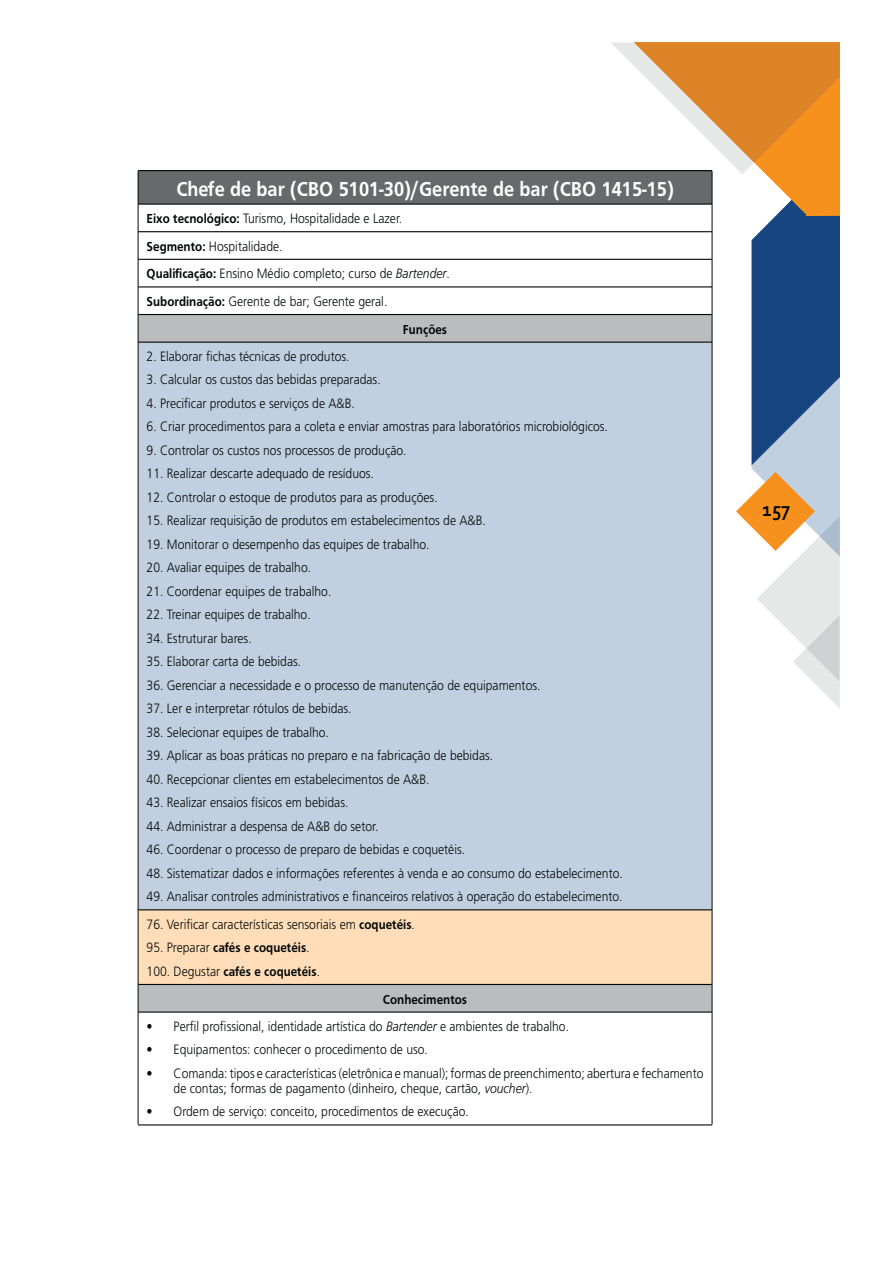
<style>
.page{position:relative;width:893px;height:1263px;background:#fff}
.page>*{position:absolute;margin:0;border:0;box-sizing:border-box;transform-origin:0 0}
.t1{font:700 21px "Frutiger";color:#fff;scale:.9 1}
.t2{font:700 21px "Corbel";color:#030806;scale:.9 1}
.t3{font:300 13.5px/15px "Frutiger";color:#030806;scale:.9 1}
.t4{font:700 13.5px/23.5px "Frutiger";color:#030806;scale:.9 1}
.s1{font-weight:700}
.s2{font-style:italic}
.s3{font-weight:300}
</style>
<div class="page">
<div style="left:138px;top:171px;width:574px;height:33px;background:#67696b"></div>
<div style="left:139px;top:315px;width:573px;height:697px;background:#bbbcbe"></div>
<div style="left:138px;top:342px;width:574px;height:568px;background:#c1d0e1"></div>
<div style="left:138px;top:910px;width:574px;height:74px;background:#ffddb8"></div>
<hr style="left:138px;top:170px;width:574px;height:1px;background:#030806">
<hr style="left:138px;top:204px;width:574px;height:1px;background:#030806">
<hr style="left:138px;top:231px;width:574px;height:1px;background:#030806">
<hr style="left:138px;top:259px;width:574px;height:1px;background:#030806">
<hr style="left:138px;top:286px;width:574px;height:1px;background:#030806">
<hr style="left:138px;top:314px;width:574px;height:1px;background:#030806">
<hr style="left:138px;top:342px;width:574px;height:1px;background:#030806">
<hr style="left:138px;top:909px;width:574px;height:1px;background:#030806">
<hr style="left:138px;top:984px;width:574px;height:1px;background:#030806">
<hr style="left:138px;top:1012px;width:574px;height:1px;background:#030806">
<hr style="left:138px;top:1124px;width:574px;height:2px;background:#030806">
<hr style="left:138px;top:171px;width:1px;height:33px;background:#030806">
<svg style="left:138px;top:204px;width:1px;height:138px"></svg>
<svg style="left:610px;top:42px;width:230px;height:667px"></svg>
<hr style="left:138px;top:342px;width:1px;height:568px;background:#030806">
<hr style="left:712px;top:342px;width:1px;height:568px;background:#030806">
<hr style="left:138px;top:910px;width:1px;height:74px;background:#030806">
<hr style="left:712px;top:910px;width:1px;height:74px;background:#030806">
<svg style="left:138px;top:984px;width:1px;height:28px"></svg>
<svg style="left:712px;top:984px;width:1px;height:28px"></svg>
<hr style="left:138px;top:1012px;width:1px;height:112px;background:#030806">
<hr style="left:712px;top:1012px;width:1px;height:112px;background:#030806">
<h1 class="t1" style="left:176px;top:180px;width:554px">Chefe de bar (CBO 5101-30)/Gerente de bar (CBO 1415-15)</h1>
<p class="t3" style="left:147px;top:212px;width:286px"><span class="s1">Eixo tecnológico:</span> Turismo, Hospitalidade e Lazer.</p>
<p class="t3" style="left:147px;top:240px;width:153px"><span class="s1">Segmento:</span> Hospitalidade.</p>
<p class="t3" style="left:147px;top:267px;width:338px"><span class="s1">Qualificação:</span> Ensino Médio completo; curso de <span class="s2">Bartender</span>.</p>
<p class="t3" style="left:147px;top:295px;width:269px"><span class="s1">Subordinação:</span> Gerente de bar; Gerente geral.</p>
<p class="t4" style="left:403px;top:318px;width:51px">Funções</p>
<p class="t3" style="left:147px;top:350px;width:227px">2. Elaborar fichas técnicas de produtos.</p>
<p class="t3" style="left:147px;top:373px;width:262px">3. Calcular os custos das bebidas preparadas.</p>
<p class="t3" style="left:147px;top:397px;width:233px">4. Precificar produtos e serviços de A&amp;B.</p>
<p class="t3" style="left:147px;top:420px;width:514px">6. Criar procedimentos para a coleta e enviar amostras para laboratórios microbiológicos.</p>
<p class="t3" style="left:147px;top:444px;width:290px">9. Controlar os custos nos processos de produção.</p>
<p class="t3" style="left:147px;top:467px;width:254px">11. Realizar descarte adequado de resíduos.</p>
<p class="t3" style="left:147px;top:491px;width:325px">12. Controlar o estoque de produtos para as produções.</p>
<p class="t3" style="left:147px;top:514px;width:378px">15. Realizar requisição de produtos em estabelecimentos de A&amp;B.</p>
<p class="t3" style="left:147px;top:538px;width:316px">19. Monitorar o desempenho das equipes de trabalho.</p>
<p class="t3" style="left:147px;top:561px;width:184px">20. Avaliar equipes de trabalho.</p>
<p class="t3" style="left:147px;top:585px;width:207px">21. Coordenar equipes de trabalho.</p>
<p class="t3" style="left:147px;top:608px;width:184px">22. Treinar equipes de trabalho.</p>
<p class="t3" style="left:147px;top:632px;width:118px">34. Estruturar bares.</p>
<p class="t3" style="left:147px;top:655px;width:173px">35. Elaborar carta de bebidas.</p>
<p class="t3" style="left:147px;top:679px;width:439px">36. Gerenciar a necessidade e o processo de manutenção de equipamentos.</p>
<p class="t3" style="left:147px;top:702px;width:229px">37. Ler e interpretar rótulos de bebidas.</p>
<p class="t3" style="left:147px;top:726px;width:204px">38. Selecionar equipes de trabalho.</p>
<p class="t3" style="left:147px;top:749px;width:387px">39. Aplicar as boas práticas no preparo e na fabricação de bebidas.</p>
<p class="t3" style="left:147px;top:773px;width:316px">40. Recepcionar clientes em estabelecimentos de A&amp;B.</p>
<p class="t3" style="left:147px;top:796px;width:226px">43. Realizar ensaios físicos em bebidas.</p>
<p class="t3" style="left:147px;top:820px;width:259px">44. Administrar a despensa de A&amp;B do setor.</p>
<p class="t3" style="left:147px;top:843px;width:355px">46. Coordenar o processo de preparo de bebidas e coquetéis.</p>
<p class="t3" style="left:147px;top:867px;width:531px">48. Sistematizar dados e informações referentes à venda e ao consumo do estabelecimento.</p>
<p class="t3" style="left:147px;top:890px;width:530px">49. Analisar controles administrativos e financeiros relativos à operação do estabelecimento.</p>
<p class="t3" style="left:147px;top:918px;width:300px">76. Verificar características sensoriais em <span class="s1">coquetéis</span>.</p>
<p class="t4" style="left:147px;top:937px;width:194px"><span class="s3">95. Preparar</span> cafés e coquetéis<span class="s3">.<br>100. Degustar</span> cafés e coquetéis<span class="s3">.</span></p>
<p class="t4" style="left:383px;top:988px;width:95px">Conhecimentos</p>
<p class="t3" style="left:147px;top:1020px;width:471px">• Perfil profissional, identidade artística do <span class="s2">Bartender</span> e ambientes de trabalho.</p>
<p class="t3" style="left:147px;top:1043px;width:314px">• Equipamentos: conhecer o procedimento de uso.</p>
<p class="t3" style="left:174px;top:1067px;width:590px;text-indent:-27px">• Comanda: tipos e características (eletrônica e manual); formas de preenchimento; abertura e fechamento de contas; formas de pagamento (dinheiro, cheque, cartão, <span class="s2">voucher</span>).</p>
<p class="t3" style="left:147px;top:1105px;width:360px">• Ordem de serviço: conceito, procedimentos de execução.</p>
<h1 class="t2" style="left:763px;top:500px;width:32px">157</h1>
</div>
